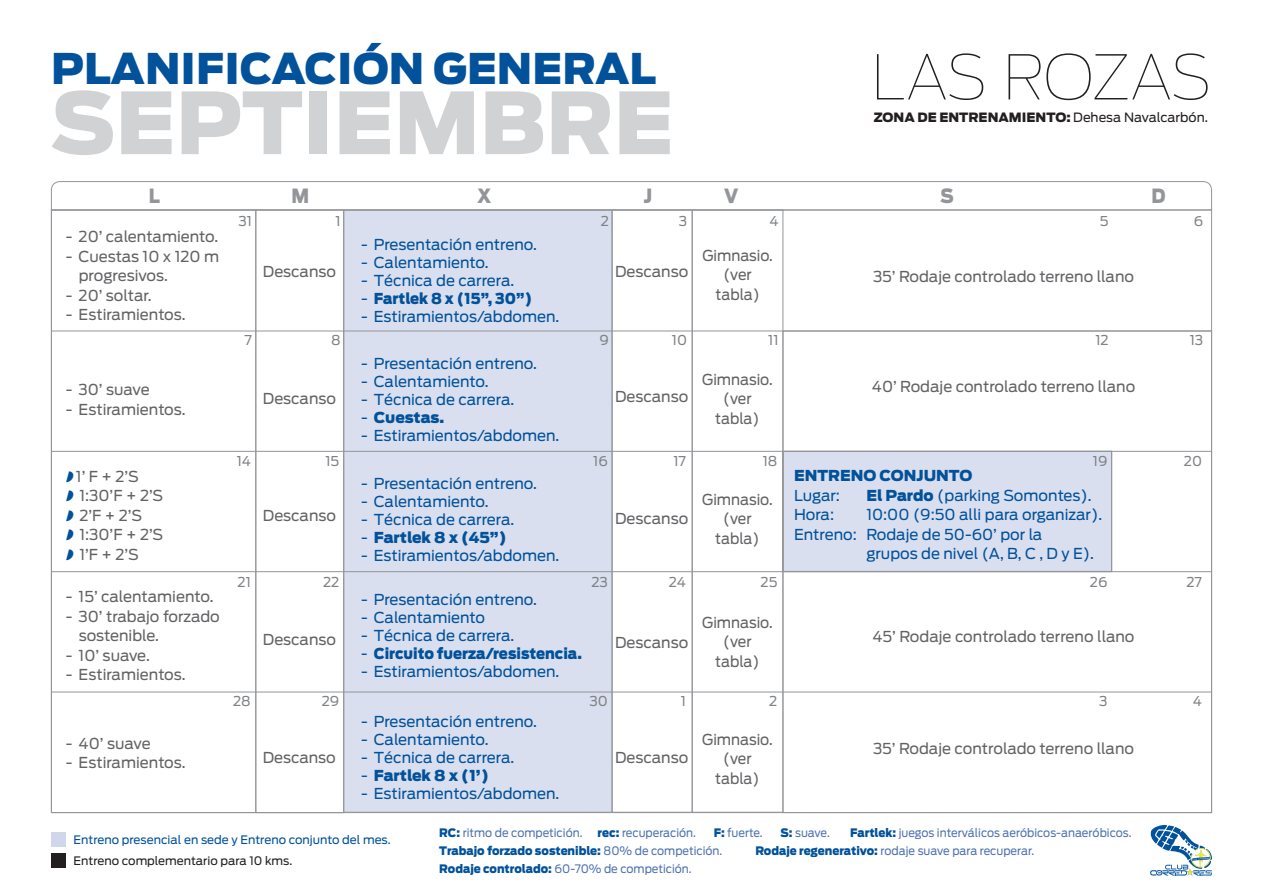
<style>
.page{position:relative;width:1263px;height:893px;background:#fff}
.page>*{position:absolute;margin:0;border:0;box-sizing:border-box;transform-origin:0 0}
.t1{font:900 84.75px "Antenna";color:#d1d2d4}
.t2{font:100 61.2px "Antenna";letter-spacing:-.025em;color:#231f20}
.t3{font:900 42px "Antenna";color:#01519b}
.t4{font:900 19.5px "Antenna";color:#939598;scale:.9 1}
.t5{font:15px "Antenna";color:#01519b}
.t6{font:15px/19.5px "Antenna";color:#636366}
.t7{font:15px/19.5px "Antenna";color:#636366;text-align:center;scale:.95 1}
.t8{font:900 15px "Antenna";color:#01519b}
.t9{font:900 15px "Antenna";color:#01519b;scale:.95 1}
.t10{font:13.5px "Antenna";color:#808285}
.t11{font:900 12.75px "Antenna";color:#231f20}
.t12{font:11.7px "Antenna";color:#4f73b2;scale:.95 1}
.t13{font:11.7px "Antenna";color:#01519b}
.t14{font:900 11.7px "Antenna";color:#01519b;scale:.95 1}
.t15{font:11.7px "Antenna";color:#231f20}
.s1{font-weight:400}
.s2{font-weight:900}
.s3{font-weight:900;color:#01519b}
.s4{font-weight:400;color:#4f73b2}
</style>
<div class="page">
<div style="left:782px;top:451px;width:330px;height:121px;background:#d9dfef"></div>
<div style="left:343px;top:210px;width:269px;height:603px;background:#d9dfef;border:1px solid #939598"></div>
<hr style="left:51px;top:451px;width:1160px;height:1px;background:#939598">
<hr style="left:51px;top:571px;width:1160px;height:1px;background:#939598">
<hr style="left:51px;top:692px;width:1160px;height:1px;background:#939598">
<div style="left:692px;top:210px;width:91px;height:603px;border:1px solid #939598"></div>
<div style="left:612px;top:210px;width:80px;height:603px;border:1px solid #939598"></div>
<div style="left:255px;top:210px;width:89px;height:603px;border:1px solid #939598"></div>
<hr style="left:51px;top:331px;width:1160px;height:1px;background:#939598">
<svg style="left:51px;top:181px;width:1161px;height:30px"></svg>
<svg style="left:1150px;top:825px;width:62px;height:51px"></svg>
<div style="left:51px;top:853px;width:15px;height:15px;background:#231f20"></div>
<div style="left:51px;top:832px;width:15px;height:15px;background:#d1d7ea"></div>
<h3 class="t3" style="left:51px;top:43px;width:607px">PLANIFICACIÓN GENERAL</h3>
<h2 class="t2" style="left:871px;top:43px;width:342px">LAS ROZAS</h2>
<h1 class="t1" style="left:51px;top:70px;width:624px">SEPTIEMBRE</h1>
<p class="t11" style="left:874px;top:109px;width:336px">ZONA DE ENTRENAMIENTO: <span class="s1">Dehesa Navalcarbón.</span></p>
<h3 class="t4" style="left:149px;top:183px;width:14px">L</h3>
<h3 class="t4" style="left:292px;top:183px;width:21px">M</h3>
<h3 class="t4" style="left:477px;top:183px;width:17px">X</h3>
<h3 class="t4" style="left:644px;top:183px;width:11px">J</h3>
<h3 class="t4" style="left:724px;top:183px;width:17px">V</h3>
<h3 class="t4" style="left:940px;top:183px;width:16px">S</h3>
<h3 class="t4" style="left:1151px;top:183px;width:17px">D</h3>
<p class="t6" style="left:66px;top:227px;width:154px">- 20’ calentamiento.</p>
<p class="t6" style="left:79px;top:247px;width:142px;text-indent:-13px">- Cuestas 10 x 120 m progresivos.</p>
<p class="t6" style="left:66px;top:286px;width:87px">- 20’ soltar.</p>
<p class="t6" style="left:66px;top:305px;width:121px">- Estiramientos.</p>
<p class="t6" style="left:66px;top:380px;width:85px">- 30’ suave</p>
<p class="t6" style="left:66px;top:399px;width:121px">- Estiramientos.</p>
<p class="t6" style="left:76px;top:466px;width:89px">1’ F + 2’S<br>1:30’F + 2’S<br>2’F + 2’S<br>1:30’F + 2’S<br>1’F + 2’S</p>
<p class="t6" style="left:66px;top:587px;width:149px">- 15’ calentamiento.</p>
<p class="t6" style="left:79px;top:607px;width:143px;text-indent:-13px">- 30’ trabajo forzado sostenible.</p>
<p class="t6" style="left:66px;top:646px;width:86px">- 10’ suave.</p>
<p class="t6" style="left:66px;top:665px;width:121px">- Estiramientos.</p>
<p class="t6" style="left:66px;top:733px;width:86px">- 40’ suave</p>
<p class="t6" style="left:66px;top:753px;width:121px">- Estiramientos.</p>
<p class="t10" style="left:239px;top:213px;width:15px">31</p>
<p class="t10" style="left:335px;top:213px;width:7px">1</p>
<p class="t10" style="left:601px;top:213px;width:10px">2</p>
<p class="t10" style="left:679px;top:213px;width:10px">3</p>
<p class="t10" style="left:769px;top:213px;width:11px">4</p>
<p class="t10" style="left:1100px;top:213px;width:10px">5</p>
<p class="t10" style="left:1194px;top:213px;width:11px">6</p>
<p class="t6" style="left:263px;top:262px;width:75px">Descanso</p>
<p class="t5" style="left:361px;top:236px;width:177px">- Presentación entreno.</p>
<p class="t5" style="left:361px;top:254px;width:129px">- Calentamiento.</p>
<p class="t5" style="left:361px;top:272px;width:155px">- Técnica de carrera.</p>
<p class="t9" style="left:361px;top:289px;width:182px"><span class="s1">-</span> Fartlek 8 x (15”, 30”)</p>
<p class="t5" style="left:361px;top:308px;width:200px">- Estiramientos/abdomen.</p>
<p class="t6" style="left:615px;top:262px;width:75px">Descanso</p>
<p class="t7" style="left:702px;top:246px;width:76px">Gimnasio. (ver tabla)</p>
<p class="t6" style="left:873px;top:267px;width:263px">35’ Rodaje controlado terreno llano</p>
<p class="t10" style="left:245px;top:332px;width:9px">7</p>
<p class="t10" style="left:331px;top:332px;width:11px">8</p>
<p class="t10" style="left:600px;top:332px;width:11px">9</p>
<p class="t10" style="left:672px;top:332px;width:17px">10</p>
<p class="t10" style="left:768px;top:332px;width:12px">11</p>
<p class="t10" style="left:1095px;top:332px;width:15px">12</p>
<p class="t10" style="left:1190px;top:332px;width:15px">13</p>
<p class="t6" style="left:263px;top:389px;width:75px">Descanso</p>
<p class="t5" style="left:361px;top:354px;width:177px">- Presentación entreno.</p>
<p class="t5" style="left:361px;top:372px;width:129px">- Calentamiento.</p>
<p class="t5" style="left:361px;top:390px;width:155px">- Técnica de carrera.</p>
<p class="t8" style="left:361px;top:408px;width:85px"><span class="s1">-</span> Cuestas.</p>
<p class="t5" style="left:361px;top:426px;width:200px">- Estiramientos/abdomen.</p>
<p class="t6" style="left:615px;top:387px;width:75px">Descanso</p>
<p class="t7" style="left:702px;top:369px;width:76px">Gimnasio. (ver tabla)</p>
<p class="t6" style="left:872px;top:377px;width:265px">40’ Rodaje controlado terreno llano</p>
<p class="t10" style="left:237px;top:453px;width:16px">14</p>
<p class="t10" style="left:325px;top:453px;width:15px">15</p>
<p class="t10" style="left:593px;top:453px;width:16px">16</p>
<p class="t10" style="left:673px;top:453px;width:14px">17</p>
<p class="t10" style="left:763px;top:453px;width:16px">18</p>
<p class="t10" style="left:1093px;top:453px;width:16px">19</p>
<p class="t10" style="left:1184px;top:453px;width:20px">20</p>
<p class="t6" style="left:263px;top:506px;width:75px">Descanso</p>
<p class="t5" style="left:361px;top:474px;width:177px">- Presentación entreno.</p>
<p class="t5" style="left:361px;top:492px;width:129px">- Calentamiento.</p>
<p class="t5" style="left:361px;top:510px;width:155px">- Técnica de carrera.</p>
<p class="t8" style="left:361px;top:528px;width:147px"><span class="s1">-</span> Fartlek 8 x (45”)</p>
<p class="t5" style="left:361px;top:546px;width:200px">- Estiramientos/abdomen.</p>
<p class="t6" style="left:615px;top:509px;width:75px">Descanso</p>
<p class="t7" style="left:702px;top:489px;width:76px">Gimnasio. (ver tabla)</p>
<p class="t8" style="left:794px;top:466px;width:180px">ENTRENO CONJUNTO</p>
<p class="t5" style="left:794px;top:486px;width:48px">Lugar:</p>
<p class="t5" style="left:866px;top:486px;width:227px"><span class="s2">El Pardo</span> (parking Somontes).</p>
<p class="t5" style="left:794px;top:506px;width:42px">Hora:</p>
<p class="t5" style="left:866px;top:506px;width:237px">10:00 (9:50 alli para organizar).</p>
<p class="t5" style="left:794px;top:525px;width:250px">Entreno: Rodaje de 50-60’ por la</p>
<p class="t5" style="left:866px;top:545px;width:229px">grupos de nivel (A, B, C , D y E).</p>
<p class="t10" style="left:237px;top:574px;width:15px">21</p>
<p class="t10" style="left:323px;top:574px;width:18px">22</p>
<p class="t10" style="left:591px;top:574px;width:18px">23</p>
<p class="t10" style="left:669px;top:574px;width:19px">24</p>
<p class="t10" style="left:760px;top:574px;width:18px">25</p>
<p class="t10" style="left:1090px;top:574px;width:19px">26</p>
<p class="t10" style="left:1186px;top:574px;width:17px">27</p>
<p class="t6" style="left:263px;top:630px;width:75px">Descanso</p>
<p class="t5" style="left:361px;top:591px;width:177px">- Presentación entreno.</p>
<p class="t5" style="left:361px;top:609px;width:126px">- Calentamiento</p>
<p class="t5" style="left:361px;top:627px;width:155px">- Técnica de carrera.</p>
<p class="t9" style="left:361px;top:644px;width:234px"><span class="s1">-</span> Circuito fuerza/resistencia.</p>
<p class="t5" style="left:361px;top:663px;width:200px">- Estiramientos/abdomen.</p>
<p class="t6" style="left:615px;top:632px;width:75px">Descanso</p>
<p class="t7" style="left:702px;top:613px;width:76px">Gimnasio. (ver tabla)</p>
<p class="t6" style="left:873px;top:627px;width:263px">45’ Rodaje controlado terreno llano</p>
<p class="t10" style="left:233px;top:693px;width:19px">28</p>
<p class="t10" style="left:322px;top:693px;width:19px">29</p>
<p class="t10" style="left:590px;top:693px;width:20px">30</p>
<p class="t10" style="left:681px;top:693px;width:7px">1</p>
<p class="t10" style="left:769px;top:693px;width:10px">2</p>
<p class="t10" style="left:1099px;top:693px;width:10px">3</p>
<p class="t10" style="left:1193px;top:693px;width:11px">4</p>
<p class="t6" style="left:263px;top:748px;width:75px">Descanso</p>
<p class="t5" style="left:361px;top:713px;width:177px">- Presentación entreno.</p>
<p class="t5" style="left:361px;top:731px;width:129px">- Calentamiento.</p>
<p class="t5" style="left:361px;top:749px;width:155px">- Técnica de carrera.</p>
<p class="t8" style="left:361px;top:766px;width:129px"><span class="s1">-</span> Fartlek 8 x (1’)</p>
<p class="t5" style="left:361px;top:785px;width:200px">- Estiramientos/abdomen.</p>
<p class="t6" style="left:615px;top:747px;width:75px">Descanso</p>
<p class="t7" style="left:702px;top:730px;width:76px">Gimnasio. (ver tabla)</p>
<p class="t6" style="left:873px;top:738px;width:263px">35’ Rodaje controlado terreno llano</p>
<p class="t13" style="left:74px;top:833px;width:319px">Entreno presencial en sede y Entreno conjunto del mes.</p>
<p class="t15" style="left:74px;top:854px;width:220px">Entreno complementario para 10 kms.</p>
<p class="t12" style="left:439px;top:826px;width:152px"><span class="s3">RC:</span> ritmo de competición.</p>
<p class="t12" style="left:598px;top:826px;width:105px"><span class="s3">rec:</span> recuperación.</p>
<p class="t12" style="left:714px;top:826px;width:53px"><span class="s3">F:</span> fuerte.</p>
<p class="t12" style="left:780px;top:826px;width:54px"><span class="s3">S:</span> suave.</p>
<p class="t12" style="left:850px;top:826px;width:298px"><span class="s3">Fartlek:</span> juegos interválicos aeróbicos-anaeróbicos.</p>
<p class="t14" style="left:439px;top:843px;width:299px">Trabajo forzado sostenible: <span class="s4">80% de competición.</span></p>
<p class="t12" style="left:755px;top:844px;width:295px"><span class="s3">Rodaje regenerativo:</span> rodaje suave para recuperar.</p>
<p class="t12" style="left:439px;top:862px;width:267px"><span class="s3">Rodaje controlado:</span> 60-70% de competición.</p>
</div>
